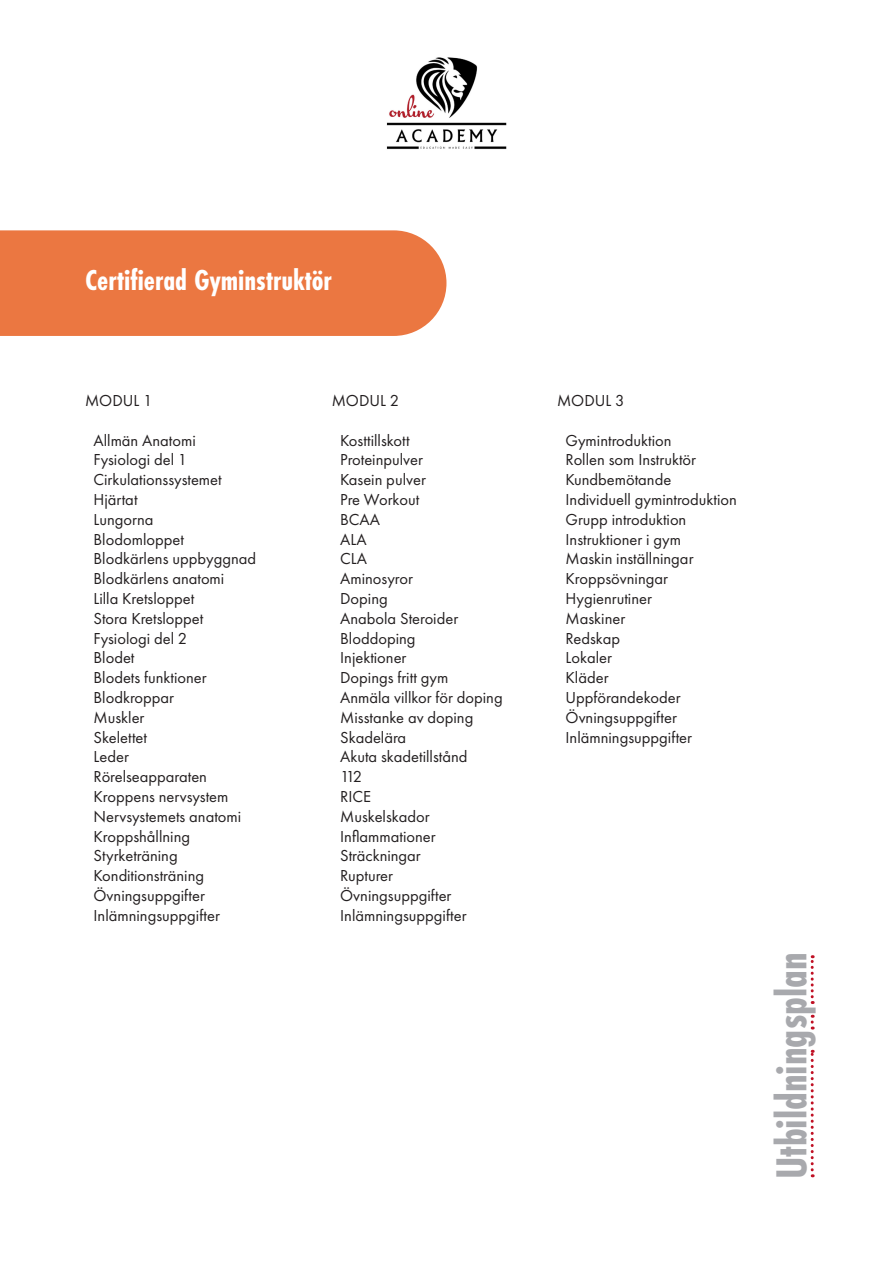
<style>
.page{position:relative;width:893px;height:1263px;background:#fff}
.page>*{position:absolute;margin:0;border:0;box-sizing:border-box;transform-origin:0 0}
.t1{font:700 45px "Futura PT Cond";color:#a8a9ad}
.t2{font:700 30px "Futura PT Cond";color:#fff}
.t3{font:16.5px "Futura PT";color:#231f20}
</style>
<div class="page">
<div style="left:0;top:230px;width:446px;height:106px;background:#eb7741"></div>
<img style="left:386px;top:57px;width:121px;height:93px">
<svg style="left:811px;top:1050px;width:3px;height:127px"></svg>
<svg style="left:811px;top:955px;width:3px;height:49px"></svg>
<svg style="left:811px;top:1015px;width:3px;height:14px"></svg>
<p class="t2" style="left:85px;top:262px;width:248px">Certifierad Gyminstruktör</p>
<p class="t3" style="left:85px;top:391px;width:69px">MODUL 1</p>
<p class="t3" style="left:94px;top:430px;width:104px">Allmän Anatomi</p>
<p class="t3" style="left:94px;top:450px;width:95px">Fysiologi del 1</p>
<p class="t3" style="left:94px;top:470px;width:130px">Cirkulationssystemet</p>
<p class="t3" style="left:94px;top:490px;width:45px">Hjärtat</p>
<p class="t3" style="left:94px;top:509px;width:61px">Lungorna</p>
<p class="t3" style="left:94px;top:529px;width:92px">Blodomloppet</p>
<p class="t3" style="left:94px;top:549px;width:164px">Blodkärlens uppbyggnad</p>
<p class="t3" style="left:94px;top:569px;width:132px">Blodkärlens anatomi</p>
<p class="t3" style="left:94px;top:589px;width:102px">Lilla Kretsloppet</p>
<p class="t3" style="left:94px;top:608px;width:111px">Stora Kretsloppet</p>
<p class="t3" style="left:94px;top:628px;width:95px">Fysiologi del 2</p>
<p class="t3" style="left:94px;top:648px;width:42px">Blodet</p>
<p class="t3" style="left:94px;top:668px;width:115px">Blodets funktioner</p>
<p class="t3" style="left:94px;top:688px;width:82px">Blodkroppar</p>
<p class="t3" style="left:94px;top:707px;width:52px">Muskler</p>
<p class="t3" style="left:94px;top:727px;width:55px">Skelettet</p>
<p class="t3" style="left:94px;top:747px;width:37px">Leder</p>
<p class="t3" style="left:94px;top:767px;width:115px">Rörelseapparaten</p>
<p class="t3" style="left:94px;top:787px;width:136px">Kroppens nervsystem</p>
<p class="t3" style="left:94px;top:806px;width:149px">Nervsystemets anatomi</p>
<p class="t3" style="left:94px;top:826px;width:98px">Kroppshållning</p>
<p class="t3" style="left:94px;top:846px;width:86px">Styrketräning</p>
<p class="t3" style="left:94px;top:866px;width:112px">Konditionsträning</p>
<p class="t3" style="left:94px;top:886px;width:113px">Övningsuppgifter</p>
<p class="t3" style="left:94px;top:905px;width:128px">Inlämningsuppgifter</p>
<p class="t3" style="left:332px;top:391px;width:69px">MODUL 2</p>
<p class="t3" style="left:340px;top:430px;width:71px">Kosttillskott</p>
<p class="t3" style="left:340px;top:450px;width:84px">Proteinpulver</p>
<p class="t3" style="left:340px;top:470px;width:87px">Kasein pulver</p>
<p class="t3" style="left:340px;top:490px;width:81px">Pre Workout</p>
<p class="t3" style="left:340px;top:509px;width:41px">BCAA</p>
<p class="t3" style="left:340px;top:529px;width:28px">ALA</p>
<p class="t3" style="left:340px;top:549px;width:28px">CLA</p>
<p class="t3" style="left:340px;top:569px;width:74px">Aminosyror</p>
<p class="t3" style="left:340px;top:589px;width:49px">Doping</p>
<p class="t3" style="left:340px;top:608px;width:120px">Anabola Steroider</p>
<p class="t3" style="left:340px;top:628px;width:77px">Bloddoping</p>
<p class="t3" style="left:340px;top:648px;width:68px">Injektioner</p>
<p class="t3" style="left:340px;top:668px;width:110px">Dopings fritt gym</p>
<p class="t3" style="left:340px;top:688px;width:164px">Anmäla villkor för doping</p>
<p class="t3" style="left:340px;top:707px;width:135px">Misstanke av doping</p>
<p class="t3" style="left:340px;top:727px;width:68px">Skadelära</p>
<p class="t3" style="left:340px;top:747px;width:129px">Akuta skadetillstånd</p>
<p class="t3" style="left:340px;top:767px;width:23px">112</p>
<p class="t3" style="left:340px;top:787px;width:32px">RICE</p>
<p class="t3" style="left:340px;top:806px;width:91px">Muskelskador</p>
<p class="t3" style="left:340px;top:826px;width:97px">Inflammationer</p>
<p class="t3" style="left:340px;top:846px;width:82px">Sträckningar</p>
<p class="t3" style="left:340px;top:866px;width:54px">Rupturer</p>
<p class="t3" style="left:340px;top:886px;width:113px">Övningsuppgifter</p>
<p class="t3" style="left:340px;top:905px;width:128px">Inlämningsuppgifter</p>
<p class="t3" style="left:557px;top:391px;width:69px">MODUL 3</p>
<p class="t3" style="left:566px;top:430px;width:107px">Gymintroduktion</p>
<p class="t3" style="left:566px;top:450px;width:132px">Rollen som Instruktör</p>
<p class="t3" style="left:566px;top:470px;width:107px">Kundbemötande</p>
<p class="t3" style="left:566px;top:490px;width:173px">Individuell gymintroduktion</p>
<p class="t3" style="left:566px;top:509px;width:122px">Grupp introduktion</p>
<p class="t3" style="left:566px;top:529px;width:117px">Instruktioner i gym</p>
<p class="t3" style="left:566px;top:549px;width:129px">Maskin inställningar</p>
<p class="t3" style="left:566px;top:569px;width:104px">Kroppsövningar</p>
<p class="t3" style="left:566px;top:589px;width:88px">Hygienrutiner</p>
<p class="t3" style="left:566px;top:608px;width:61px">Maskiner</p>
<p class="t3" style="left:566px;top:628px;width:56px">Redskap</p>
<p class="t3" style="left:566px;top:648px;width:48px">Lokaler</p>
<p class="t3" style="left:566px;top:668px;width:44px">Kläder</p>
<p class="t3" style="left:566px;top:688px;width:117px">Uppförandekoder</p>
<p class="t3" style="left:566px;top:707px;width:113px">Övningsuppgifter</p>
<p class="t3" style="left:566px;top:727px;width:128px">Inlämningsuppgifter</p>
<p class="t1" style="left:765px;top:1179px;width:228px;rotate:-90deg">Utbildningsplan</p>
</div>
